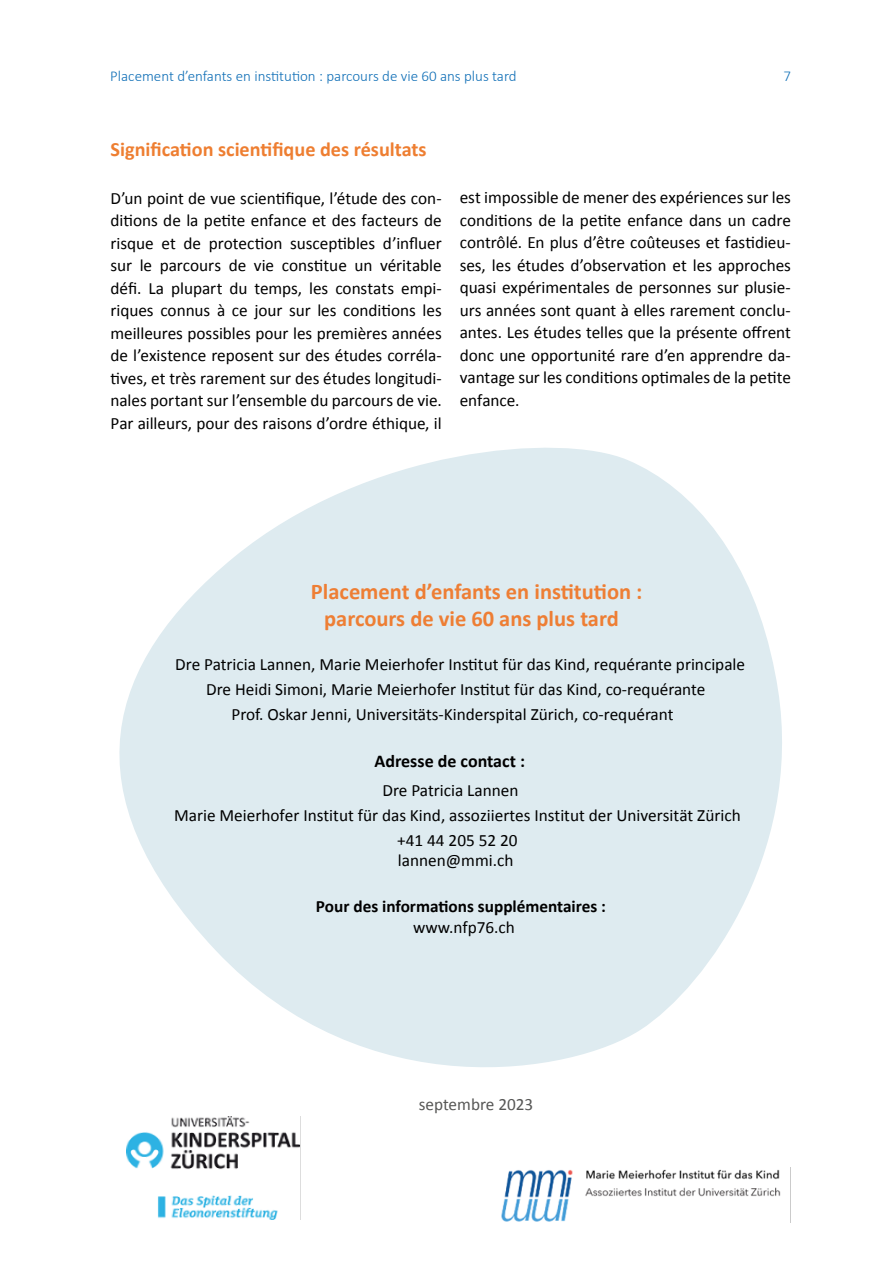
<style>
.page{position:relative;width:893px;height:1263px;background:#fff}
.page>*{position:absolute;margin:0;border:0;box-sizing:border-box;transform-origin:0 0}
.t1{font:700 22.5px/27px "Calibri";color:#ee7e34;text-align:center}
.t2{font:700 20.25px "Calibri";color:#ee7e31}
.t3{font:700 18px "Calibri";color:#000}
.t4{font:17.25px/22.5px "Calibri";color:#000;text-align:justify}
.t5{font:700 17.25px "Calibri";color:#000}
.t6{font:17.25px "Calibri";color:#575756}
.t7{font:300 15px "Calibri";color:#0e6eb6}
</style>
<div class="page">
<svg style="left:119px;top:447px;width:663px;height:620px;fill:#deebf0"></svg>
<img style="left:126px;top:1117px;width:174px;height:102px">
<img style="left:501px;top:1167px;width:290px;height:55px">
<p class="t7" style="left:110px;top:67px;width:408px">Placement d’enfants en institution : parcours de vie 60 ans plus tard</p>
<p class="t7" style="left:783px;top:67px;width:9px">7</p>
<p class="t2" style="left:111px;top:136px;width:318px">Signification scientifique des résultats</p>
<p class="t4" style="left:111px;top:187px;width:333px">D’un point de vue scientifique, l’étude des con&shy;ditions de la petite enfance et des facteurs de risque et de protection susceptibles d’influer sur le parcours de vie constitue un véritable défi. La plupart du temps, les constats empi&shy;riques connus à ce jour sur les conditions les meilleures possibles pour les premières années de l’existence reposent sur des études corréla&shy;tives, et très rarement sur des études longitudi&shy;nales portant sur l’ensemble du parcours de vie.<br>Par ailleurs, pour des raisons d’ordre éthique, il</p>
<p class="t4" style="left:460px;top:187px;width:333px">est impossible de mener des expériences sur les conditions de la petite enfance dans un cadre contrôlé. En plus d’être coûteuses et fastidieu&shy;ses, les études d’observation et les approches quasi expérimentales de personnes sur plusie&shy;urs années sont quant à elles rarement conclu&shy;antes. Les études telles que la présente offrent donc une opportunité rare d’en apprendre da&shy;vantage sur les conditions optimales de la petite enfance.</p>
<h1 class="t1" style="left:311px;top:578px;width:333px">Placement d’enfants en institution : parcours de vie 60 ans plus tard</h1>
<p class="t4" style="left:175px;top:653px;width:571px">Dre Patricia Lannen, Marie Meierhofer Institut für das Kind, requérante principale</p>
<p class="t4" style="left:206px;top:678px;width:501px">Dre Heidi Simoni, Marie Meierhofer Institut für das Kind, co-requérante</p>
<p class="t4" style="left:232px;top:703px;width:444px">Prof. Oskar Jenni, Universitäts-Kinderspital Zürich, co-requérant</p>
<p class="t3" style="left:374px;top:749px;width:152px">Adresse de contact :</p>
<p class="t4" style="left:382px;top:779px;width:137px">Dre Patricia Lannen</p>
<p class="t4" style="left:174px;top:804px;width:568px">Marie Meierhofer Institut für das Kind, assoziiertes Institut der Universität Zürich</p>
<p class="t4" style="left:397px;top:829px;width:122px">+41 44 205 52 20</p>
<p class="t4" style="left:398px;top:849px;width:117px">lannen@mmi.ch</p>
<p class="t5" style="left:316px;top:895px;width:292px">Pour des informations supplémentaires :</p>
<p class="t4" style="left:413px;top:916px;width:103px">www.nfp76.ch</p>
<p class="t6" style="left:419px;top:1093px;width:116px">septembre 2023</p>
</div>
